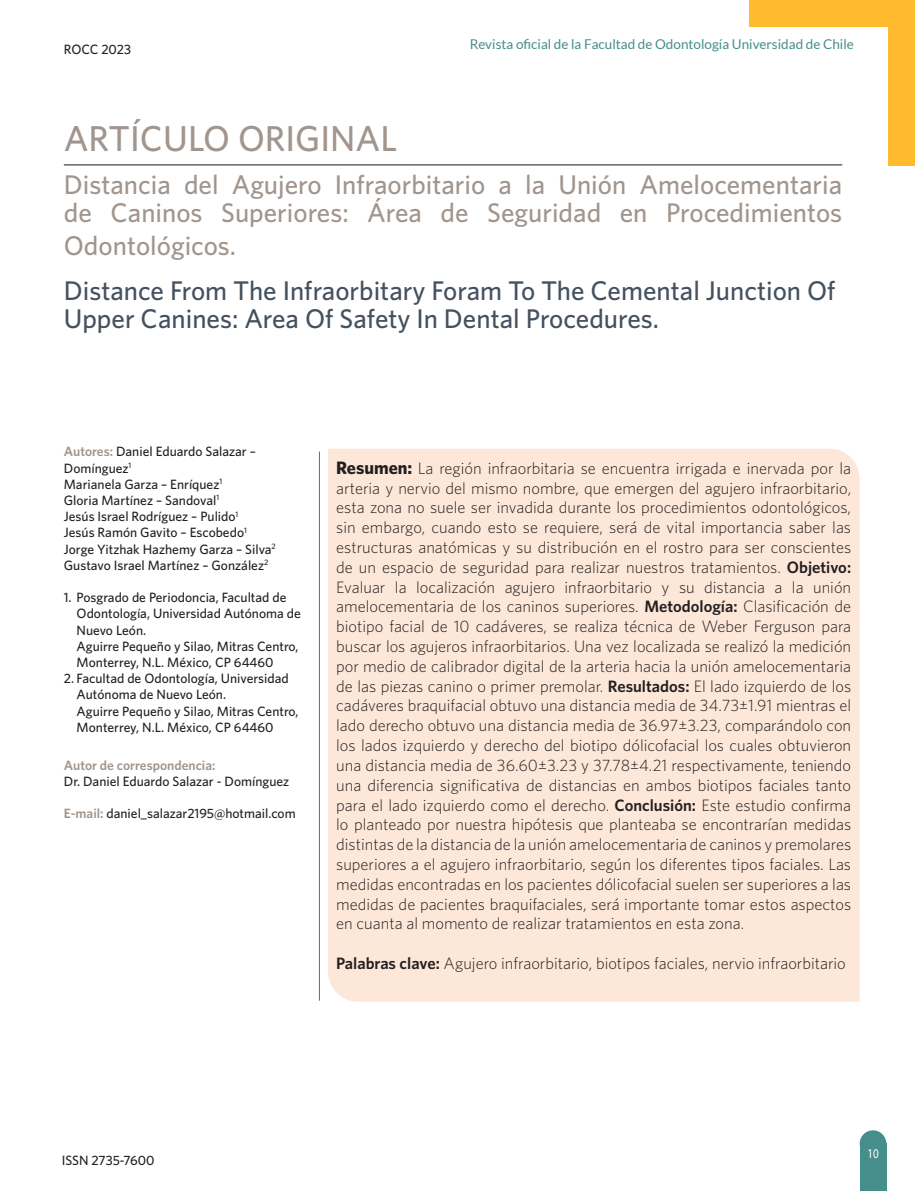
<style>
.page{position:relative;width:915px;height:1191px;background:#fff}
.page>*{position:absolute;margin:0;border:0;box-sizing:border-box;transform-origin:0 0}
.t1{font:500 36px "Whitney";color:#a1958d}
.t2{font:500 27px/28.5px "Whitney";color:#a1958d}
.Títulos_2_ROCC{font:500 27px/28.5px "Whitney";color:#45515f}
.t3{font:300 16.5px/19.8px "Whitney";color:#231f20;text-align:justify}
.Autores_ROCC{font:500 13.5px/16.2px "Whitney";color:#231f20}
.t4{font:13.5px "Lato";color:#458e8b}
.t5{font:600 13.5px "Whitney";color:#a1958d}
.t6{font:13.5px "Myriad Pro";color:#fff;scale:.81 1}
.s1{font-weight:600;color:#a1958d}
.s2{font-weight:700;font-size:18px}
.s3{font-weight:600}
</style>
<div class="page">
<div style="left:859px;top:1143px;width:27px;height:48px;background:#458e8b"></div>
<div style="left:859px;top:1130px;width:27px;height:27px;background:#458e8b;border-radius:50%"></div>
<div style="left:328px;top:449px;width:531px;height:552px;background:#fde7d8"></div>
<hr style="left:64px;top:164px;width:778px;height:2px;background:#666">
<hr style="left:319px;top:451px;width:1px;height:549px;background:#666">
<div style="left:888px;top:0;width:26px;height:166px;background:#ffba2e"></div>
<div style="left:749px;top:0;width:165px;height:27px;background:#ffba2e"></div>
<p class="Autores_ROCC" style="left:64px;top:41px;width:69px">ROCC 2023</p>
<p class="t1" style="left:64px;top:117px;width:335px">ARTÍCULO ORIGINAL</p>
<p class="t4" style="left:469px;top:37px;width:385px">Revista oficial de la Facultad de Odontología Universidad de Chile</p>
<p class="t2" style="left:64px;top:169px;width:779px">Distancia del Agujero Infraorbitario a la Unión Amelocementaria de Caninos Superiores: Área de Seguridad en Procedimientos</p>
<p class="t2" style="left:64px;top:230px;width:174px">Odontológicos.</p>
<p class="Títulos_2_ROCC" style="left:64px;top:275px;width:773px">Distance From The Infraorbitary Foram To The Cemental Junction Of<br>Upper Canines: Area Of Safety In Dental Procedures.</p>
<p class="Autores_ROCC" style="left:64px;top:443px;width:193px"><span class="s1">Autores:</span> Daniel Eduardo Salazar –<br>Domínguez<sup>1</sup></p>
<p class="Autores_ROCC" style="left:64px;top:475px;width:160px">Marianela Garza – Enríquez<sup>1</sup></p>
<p class="Autores_ROCC" style="left:64px;top:492px;width:157px">Gloria Martínez – Sandoval<sup>1</sup></p>
<p class="Autores_ROCC" style="left:64px;top:508px;width:176px">Jesús Israel Rodríguez – Pulido<sup>1</sup></p>
<p class="Autores_ROCC" style="left:64px;top:524px;width:184px">Jesús Ramón Gavito – Escobedo<sup>1</sup></p>
<p class="Autores_ROCC" style="left:64px;top:540px;width:213px">Jorge Yitzhak Hazhemy Garza – Silva<sup>2</sup></p>
<p class="Autores_ROCC" style="left:64px;top:556px;width:206px">Gustavo Israel Martínez – González<sup>2</sup></p>
<p class="Autores_ROCC" style="left:77px;top:589px;width:226px;text-indent:-13px">1. Posgrado de Periodoncia, Facultad de<br>Odontología, Universidad Autónoma de<br>Nuevo León.</p>
<p class="Autores_ROCC" style="left:77px;top:637px;width:223px">Aguirre Pequeño y Silao, Mitras Centro,<br>Monterrey, N.L. México, CP 64460</p>
<p class="Autores_ROCC" style="left:77px;top:670px;width:213px;text-indent:-13px">2. Facultad de Odontología, Universidad<br>Autónoma de Nuevo León.</p>
<p class="Autores_ROCC" style="left:77px;top:702px;width:223px">Aguirre Pequeño y Silao, Mitras Centro,<br>Monterrey, N.L. México, CP 64460</p>
<p class="t5" style="left:64px;top:757px;width:153px">Autor de correspondencia:</p>
<p class="Autores_ROCC" style="left:64px;top:772px;width:227px">Dr. Daniel Eduardo Salazar - Domínguez</p>
<p class="Autores_ROCC" style="left:64px;top:805px;width:233px"><span class="s1">E-mail:</span> daniel_salazar2195@hotmail.com</p>
<p class="t3" style="left:336px;top:457px;width:516px"><span class="s2">Resumen:</span> La región infraorbitaria se encuentra irrigada e inervada por la arteria y nervio del mismo nombre, que emergen del agujero infraorbitario, esta zona no suele ser invadida durante los procedimientos odontológicos, sin embargo, cuando esto se requiere, será de vital importancia saber las estructuras anatómicas y su distribución en el rostro para ser conscientes de un espacio de seguridad para realizar nuestros tratamientos. <span class="s3">Objetivo:<br></span>Evaluar la localización agujero infraorbitario y su distancia a la unión amelocementaria de los caninos superiores. <span class="s3">Metodología:</span> Clasificación de biotipo facial de 10 cadáveres, se realiza técnica de Weber Ferguson para buscar los agujeros infraorbitarios. Una vez localizada se realizó la medición por medio de calibrador digital de la arteria hacia la unión amelocementaria de las piezas canino o primer premolar. <span class="s3">Resultados:</span> El lado izquierdo de los cadáveres braquifacial obtuvo una distancia media de 34.73±1.91 mientras el lado derecho obtuvo una distancia media de 36.97±3.23, comparándolo con los lados izquierdo y derecho del biotipo dólicofacial los cuales obtuvieron una distancia media de 36.60±3.23 y 37.78±4.21 respectivamente, teniendo una diferencia significativa de distancias en ambos biotipos faciales tanto para el lado izquierdo como el derecho. <span class="s3">Conclusión:</span> Este estudio confirma lo planteado por nuestra hipótesis que planteaba se encontrarían medidas distintas de la distancia de la unión amelocementaria de caninos y premolares superiores a el agujero infraorbitario, según los diferentes tipos faciales. Las medidas encontradas en los pacientes dólicofacial suelen ser superiores a las medidas de pacientes braquifaciales, será importante tomar estos aspectos en cuanta al momento de realizar tratamientos en esta zona.</p>
<p class="t3" style="left:336px;top:952px;width:511px"><span class="s3">Palabras clave:</span> Agujero infraorbitario, biotipos faciales, nervio infraorbitario</p>
<p class="Autores_ROCC" style="left:62px;top:1151px;width:94px">ISSN 2735-7600</p>
<p class="t6" style="left:867px;top:1146px;width:15px">10</p>
</div>
